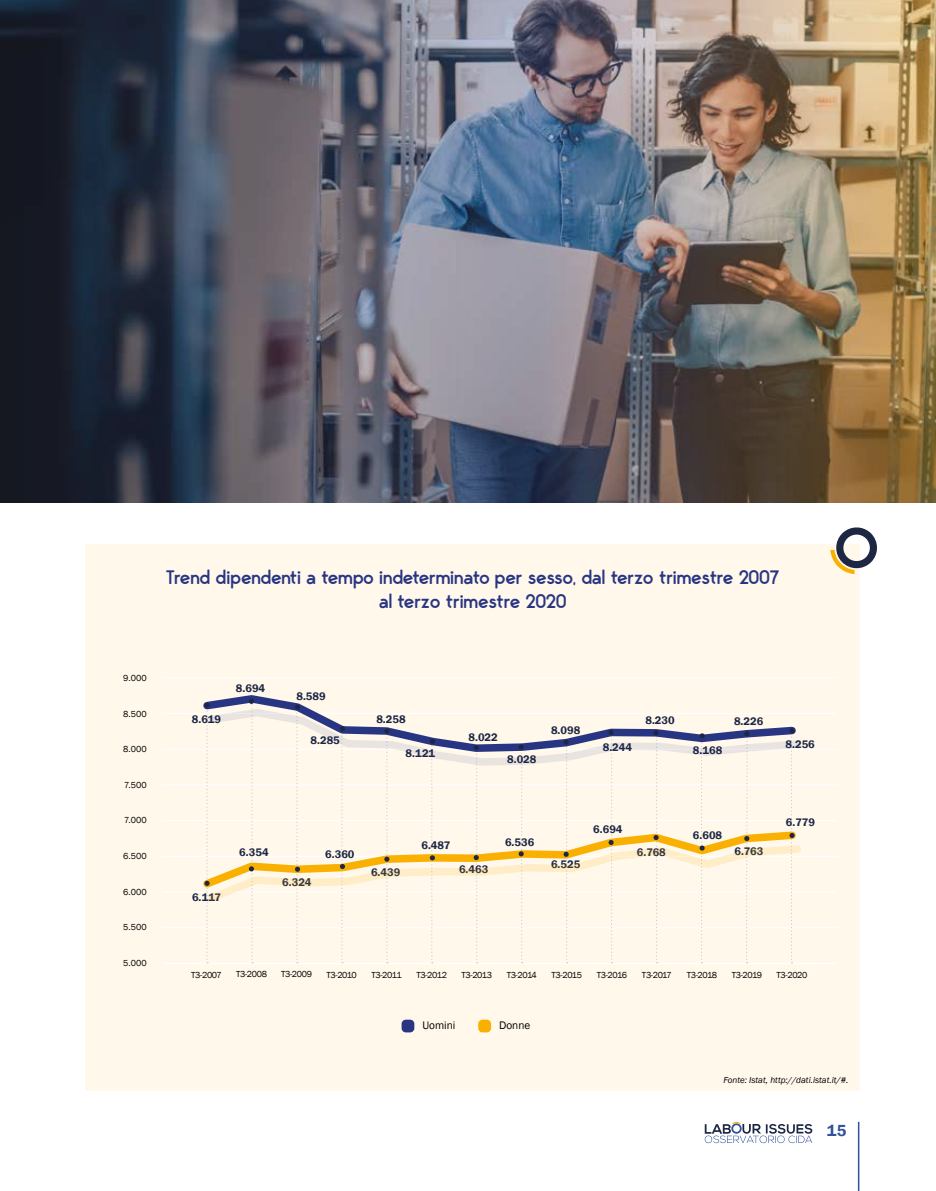
<style>
.page{position:relative;width:936px;height:1191px;background:#fff}
.page>*{position:absolute;margin:0;border:0;box-sizing:border-box;transform-origin:0 0}
.t1{font:600 19.5px/24px "George Rounded";letter-spacing:-.02em;color:#283583;text-align:center}
.t2{font:600 16.5px "Franklin Gothic";color:#31519d}
.t3{font:600 11.25px "Franklin Gothic";color:#1d2643}
.t4{font:11.25px "Franklin Gothic";color:#000}
.t5{font:9px "Franklin Gothic";letter-spacing:-.04em;color:#000}
.t6{font:italic 9px "Franklin Gothic";color:#000}
</style>
<div class="page">
<hr style="left:857px;top:1121px;width:2px;height:70px;background:#31519d">
<svg style="left:704px;top:1121px;width:108px;height:22px"></svg>
<img style="left:0;top:0;width:935px;height:503px">
<div style="left:85px;top:545px;width:774px;height:546px;background:#fff8eb"></div>
<svg style="left:830px;top:527px;width:47px;height:47px"></svg>
<hr style="left:163px;top:677px;width:674px;height:1px;background:#fff">
<hr style="left:163px;top:784px;width:674px;height:1px;background:#fff">
<hr style="left:163px;top:820px;width:674px;height:1px;background:#fff">
<hr style="left:163px;top:713px;width:674px;height:1px;background:#fff">
<hr style="left:163px;top:855px;width:674px;height:2px;background:#fff">
<hr style="left:163px;top:748px;width:674px;height:2px;background:#fff">
<hr style="left:163px;top:891px;width:674px;height:1px;background:#fff">
<hr style="left:163px;top:927px;width:674px;height:1px;background:#fff">
<hr style="left:163px;top:962px;width:674px;height:2px;background:#fff">
<svg style="left:197px;top:695px;width:605px;height:268px"></svg>
<div style="left:401px;top:1019px;width:13px;height:13px;background:#283583;border-radius:4px"></div>
<div style="left:478px;top:1019px;width:13px;height:13px;background:#f9b000;border-radius:4px"></div>
<h1 class="t1" style="left:165px;top:564px;width:616px">Trend dipendenti a tempo indeterminato per sesso, dal terzo trimestre 2007 al terzo trimestre 2020</h1>
<p class="t5" style="left:123px;top:672px;width:25px">9.000</p>
<p class="t5" style="left:123px;top:708px;width:25px">8.500</p>
<p class="t5" style="left:123px;top:743px;width:25px">8.000</p>
<p class="t5" style="left:124px;top:779px;width:24px">7.500</p>
<p class="t5" style="left:124px;top:815px;width:24px">7.000</p>
<p class="t5" style="left:123px;top:850px;width:25px">6.500</p>
<p class="t5" style="left:123px;top:886px;width:25px">6.000</p>
<p class="t5" style="left:123px;top:921px;width:25px">5.500</p>
<p class="t5" style="left:123px;top:957px;width:25px">5.000</p>
<p class="t3" style="left:192px;top:712px;width:31px">8.619</p>
<p class="t3" style="left:236px;top:681px;width:31px">8.694</p>
<p class="t3" style="left:296px;top:689px;width:31px">8.589</p>
<p class="t3" style="left:310px;top:733px;width:31px">8.285</p>
<p class="t3" style="left:376px;top:712px;width:31px">8.258</p>
<p class="t3" style="left:405px;top:746px;width:31px">8.121</p>
<p class="t3" style="left:468px;top:730px;width:31px">8.022</p>
<p class="t3" style="left:507px;top:752px;width:31px">8.028</p>
<p class="t3" style="left:551px;top:723px;width:31px">8.098</p>
<p class="t3" style="left:602px;top:740px;width:31px">8.244</p>
<p class="t3" style="left:645px;top:713px;width:31px">8.230</p>
<p class="t3" style="left:692px;top:743px;width:31px">8.168</p>
<p class="t3" style="left:734px;top:714px;width:31px">8.226</p>
<p class="t3" style="left:192px;top:890px;width:30px">6.117</p>
<p class="t3" style="left:239px;top:845px;width:31px">6.354</p>
<p class="t3" style="left:282px;top:875px;width:31px">6.324</p>
<p class="t3" style="left:325px;top:847px;width:31px">6.360</p>
<p class="t3" style="left:371px;top:865px;width:31px">6.439</p>
<p class="t3" style="left:421px;top:838px;width:31px">6.487</p>
<p class="t3" style="left:459px;top:862px;width:31px">6.463</p>
<p class="t3" style="left:505px;top:834px;width:31px">6.536</p>
<p class="t3" style="left:551px;top:857px;width:31px">6.525</p>
<p class="t3" style="left:593px;top:822px;width:31px">6.694</p>
<p class="t3" style="left:637px;top:845px;width:30px">6.768</p>
<p class="t3" style="left:693px;top:828px;width:31px">6.608</p>
<p class="t3" style="left:734px;top:844px;width:30px">6.763</p>
<p class="t3" style="left:785px;top:737px;width:31px">8.256</p>
<p class="t3" style="left:785px;top:815px;width:31px">6.779</p>
<p class="t5" style="left:191px;top:969px;width:32px">T3-2007</p>
<p class="t5" style="left:236px;top:968px;width:32px">T3-2008</p>
<p class="t5" style="left:281px;top:968px;width:32px">T3-2009</p>
<p class="t5" style="left:326px;top:969px;width:32px">T3-2010</p>
<p class="t5" style="left:371px;top:969px;width:32px">T3-2011</p>
<p class="t5" style="left:416px;top:969px;width:32px">T3-2012</p>
<p class="t5" style="left:461px;top:969px;width:32px">T3-2013</p>
<p class="t5" style="left:506px;top:969px;width:32px">T3-2014</p>
<p class="t5" style="left:551px;top:969px;width:32px">T3-2015</p>
<p class="t5" style="left:596px;top:969px;width:32px">T3-2016</p>
<p class="t5" style="left:642px;top:969px;width:31px">T3-2017</p>
<p class="t5" style="left:686px;top:969px;width:32px">T3-2018</p>
<p class="t5" style="left:731px;top:969px;width:32px">T3-2019</p>
<p class="t5" style="left:776px;top:969px;width:32px">T3-2020</p>
<p class="t4" style="left:422px;top:1018px;width:35px">Uomini</p>
<p class="t4" style="left:499px;top:1018px;width:33px">Donne</p>
<p class="t6" style="left:723px;top:1073px;width:126px">Fonte: Istat, http://dati.istat.it/#.</p>
<h2 class="t2" style="left:826px;top:1120px;width:21px">15</h2>
</div>
